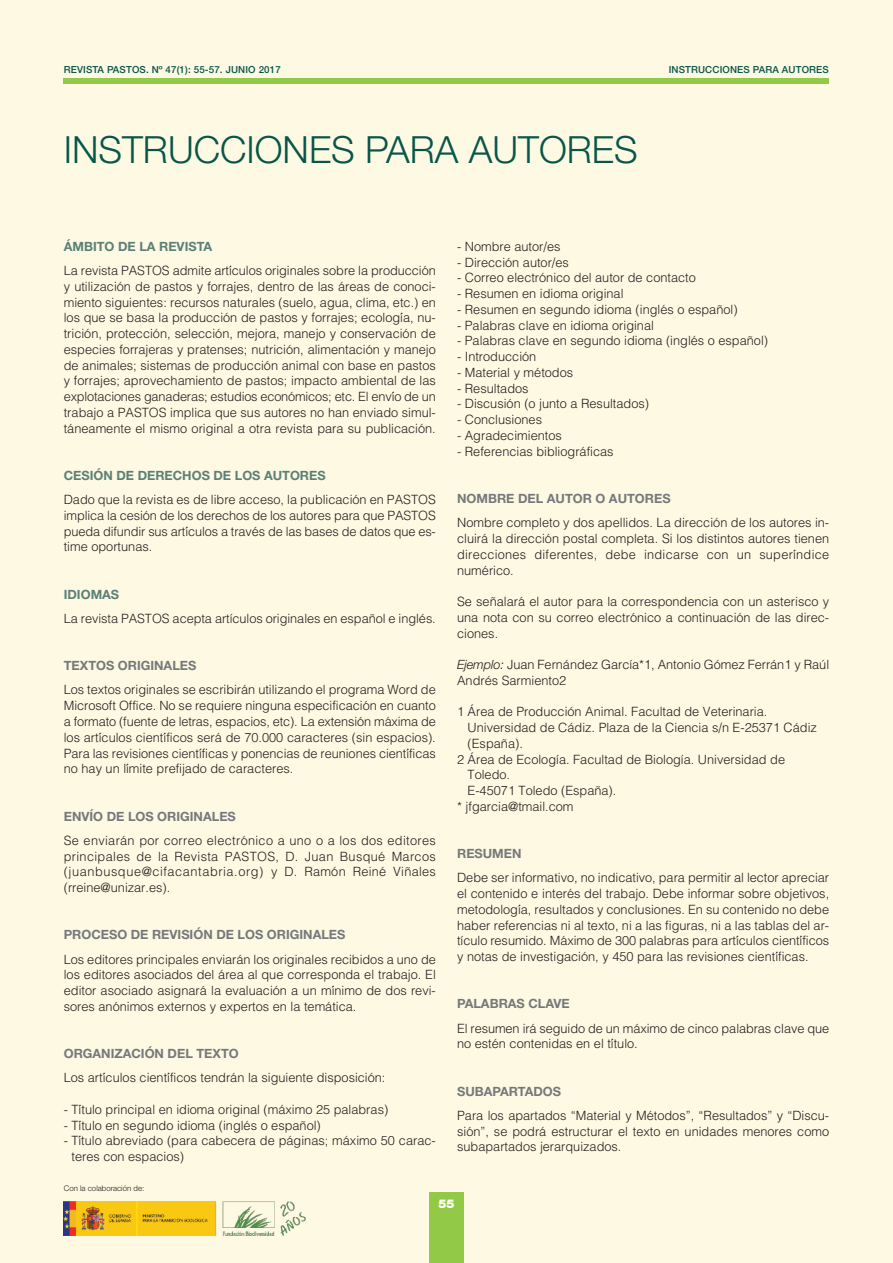
<style>
.page{position:relative;width:893px;height:1263px;background:#fdf9e2}
.page>*{position:absolute;margin:0;border:0;box-sizing:border-box;transform-origin:0 0}
.t1{font:300 37.5px "Helvetica Neue LT Std";color:#075649}
.t2{font:300 12.75px/15.8px "Helvetica";color:#231f20;text-align:justify}
.t3{font:700 12.75px "Helvetica Neue LT Std";color:#76787b}
.t4{font:700 12.75px "Helvetica Neue LT Std";color:#5c8077}
.t5{font:900 12px "Helvetica Neue LT Std";color:#fff}
.t6{font:500 9.75px "Helvetica Neue LT Std";letter-spacing:.015em;color:#075649}
.t7{font:300 7.8px "Helvetica Neue LT Std";color:#231f20}
.s1{font-family:"Helvetica Neue LT Std";font-style:italic}
</style>
<div class="page">
<div style="left:64px;top:79px;width:765px;height:5px;background:#92c947"></div>
<div style="left:429px;top:1193px;width:34px;height:70px;background:#92c947"></div>
<img style="left:64px;top:1201px;width:241px;height:34px">
<p class="t6" style="left:64px;top:66px;width:219px">REVISTA PASTOS. Nº 47(1): 55-57. JUNIO 2017</p>
<p class="t6" style="left:669px;top:66px;width:162px">INSTRUCCIONES PARA AUTORES</p>
<h1 class="t1" style="left:64px;top:136px;width:575px">INSTRUCCIONES PARA AUTORES</h1>
<p class="t4" style="left:64px;top:242px;width:150px">ÁMBITO DE LA REVISTA</p>
<p class="t2" style="left:64px;top:262px;width:374px">La revista PASTOS admite artículos originales sobre la producció n y utilizació n de pastos y forrajes, dentro de las á reas de conoci&shy;miento siguientes: recursos naturales (suelo, agua, clima, etc.) en los que se basa la producció n de pastos y forrajes; ecología, nu&shy;trició n, protecció n, selecció n, mejora, manejo y conservació n de especies forrajeras y pratenses; nutrició n, alimentació n y manejo de animales; sistemas de producció n animal con base en pastos y forrajes; aprovechamiento de pastos; impacto ambiental de las explotaciones ganaderas; estudios econó micos; etc. El envío de un trabajo a PASTOS implica que sus autores no han enviado simul&shy;tá neamente el mismo original a otra revista para su publicació n.</p>
<p class="t4" style="left:64px;top:471px;width:263px">CESIÓN DE DERECHOS DE LOS AUTORES</p>
<p class="t2" style="left:64px;top:491px;width:374px">Dado que la revista es de libre acceso, la publicació n en PASTOS implica la cesió n de los derechos de los autores para que PASTOS pueda difundir sus artículos a travé s de las bases de datos que es&shy;time oportunas.</p>
<p class="t4" style="left:64px;top:590px;width:57px">IDIOMAS</p>
<p class="t2" style="left:64px;top:610px;width:374px">La revista PASTOS acepta artículos originales en español e inglés.</p>
<p class="t3" style="left:64px;top:661px;width:134px">TEXTOS ORIGINALES</p>
<p class="t2" style="left:64px;top:681px;width:374px">Los textos originales se escribirá n utilizando el programa Word de Microsoft Office. No se requiere ninguna especificació n en cuanto a formato (fuente de letras, espacios, etc). La extensió n má xima de los artículos científicos será de 70.000 caracteres (sin espacios).<br>Para las revisiones científicas y ponencias de reuniones científicas no hay un límite prefijado de caracteres.</p>
<p class="t3" style="left:64px;top:811px;width:174px">ENVÍO DE LOS ORIGINALES</p>
<p class="t2" style="left:64px;top:831px;width:374px">Se enviará n por correo electró nico a uno o a los dos editores principales de la Revista PASTOS, D. Juan Busqué Marcos (juanbusque@cifacantabria.org) y D. Ramó n Reiné Viñales (rreine@unizar.es).</p>
<p class="t3" style="left:64px;top:930px;width:283px">PROCESO DE REVISIÓN DE LOS ORIGINALES</p>
<p class="t2" style="left:64px;top:950px;width:374px">Los editores principales enviará n los originales recibidos a uno de los editores asociados del á rea al que corresponda el trabajo. El editor asociado asignará la evaluació n a un mínimo de dos revi&shy;sores anó nimos externos y expertos en la temá tica.</p>
<p class="t3" style="left:64px;top:1049px;width:176px">ORGANIZACIÓN DEL TEXTO</p>
<p class="t2" style="left:64px;top:1069px;width:323px">Los artículos científicos tendrá n la siguiente disposició n:</p>
<p class="t2" style="left:64px;top:1100px;width:326px">- Título principal en idioma original (má ximo 25 palabras)</p>
<p class="t2" style="left:64px;top:1116px;width:259px">- Título en segundo idioma (inglé s o español)</p>
<p class="t2" style="left:71px;top:1132px;width:366px;text-indent:-8px">- Título abreviado (para cabecera de pá ginas; má ximo 50 carac&shy;teres con espacios)</p>
<p class="t7" style="left:64px;top:1185px;width:82px">Con la colaboración de:</p>
<p class="t2" style="left:457px;top:238px;width:105px">- Nombre autor/es</p>
<p class="t2" style="left:457px;top:253px;width:113px">- Direcció n autor/es</p>
<p class="t2" style="left:457px;top:269px;width:240px">- Correo electró nico del autor de contacto</p>
<p class="t2" style="left:457px;top:285px;width:168px">- Resumen en idioma original</p>
<p class="t2" style="left:457px;top:301px;width:282px">- Resumen en segundo idioma (inglé s o español)</p>
<p class="t2" style="left:457px;top:316px;width:198px">- Palabras clave en idioma original</p>
<p class="t2" style="left:457px;top:332px;width:312px">- Palabras clave en segundo idioma (inglé s o español)</p>
<p class="t2" style="left:457px;top:348px;width:81px">- Introducció n</p>
<p class="t2" style="left:457px;top:364px;width:118px">- Material y mé todos</p>
<p class="t2" style="left:457px;top:379px;width:73px">- Resultados</p>
<p class="t2" style="left:457px;top:395px;width:193px">- Discusió n (o junto a Resultados)</p>
<p class="t2" style="left:457px;top:411px;width:86px">- Conclusiones</p>
<p class="t2" style="left:457px;top:427px;width:106px">- Agradecimientos</p>
<p class="t2" style="left:457px;top:442px;width:158px">- Referencias bibliográ ficas</p>
<p class="t3" style="left:457px;top:494px;width:215px">NOMBRE DEL AUTOR O AUTORES</p>
<p class="t2" style="left:457px;top:514px;width:374px">Nombre completo y dos apellidos. La direcció n de los autores in&shy;cluirá la direcció n postal completa. Si los distintos autores tienen direcciones diferentes, debe indicarse con un superíndice numé rico.</p>
<p class="t2" style="left:457px;top:593px;width:374px">Se señalará el autor para la correspondencia con un asterisco y una nota con su correo electró nico a continuació n de las direc&shy;ciones.</p>
<p class="t2" style="left:457px;top:656px;width:374px"><span class="s1">Ejemplo:</span> Juan Fernández García*1, Antonio Gómez Ferrán1 y Raúl<br>Andrés Sarmiento2</p>
<p class="t2" style="left:457px;top:703px;width:312px">1 Área de Producción Animal. Facultad de Veterinaria.</p>
<p class="t2" style="left:468px;top:719px;width:351px">Universidad de Cádiz. Plaza de la Ciencia s/n E-25371 Cádiz</p>
<p class="t2" style="left:468px;top:734px;width:57px">(España).</p>
<p class="t2" style="left:457px;top:750px;width:329px">2 Área de Ecología. Facultad de Biología. Universidad de</p>
<p class="t2" style="left:468px;top:766px;width:44px">Toledo.</p>
<p class="t2" style="left:468px;top:782px;width:150px">E-45071 Toledo (España).</p>
<p class="t2" style="left:457px;top:797px;width:118px">* jfgarcia@tmail.com</p>
<p class="t3" style="left:457px;top:849px;width:66px">RESUMEN</p>
<p class="t2" style="left:457px;top:869px;width:374px">Debe ser informativo, no indicativo, para permitir al lector apreciar el contenido e interé s del trabajo. Debe informar sobre objetivos, metodología, resultados y conclusiones. En su contenido no debe haber referencias ni al texto, ni a las figuras, ni a las tablas del ar&shy;tículo resumido. Má ximo de 300 palabras para artículos científicos y notas de investigació n, y 450 para las revisiones científicas.</p>
<p class="t3" style="left:457px;top:999px;width:114px">PALABRAS CLAVE</p>
<p class="t2" style="left:457px;top:1019px;width:374px">El resumen irá seguido de un má ximo de cinco palabras clave que no esté n contenidas en el título.</p>
<p class="t3" style="left:457px;top:1086px;width:105px">SUBAPARTADOS</p>
<p class="t2" style="left:457px;top:1106px;width:374px">Para los apartados “Material y Mé todos”, “Resultados” y “Discu&shy;sió n”, se podrá estructurar el texto en unidades menores como subapartados jerarquizados.</p>
<p class="t5" style="left:438px;top:1200px;width:18px">55</p>
</div>
